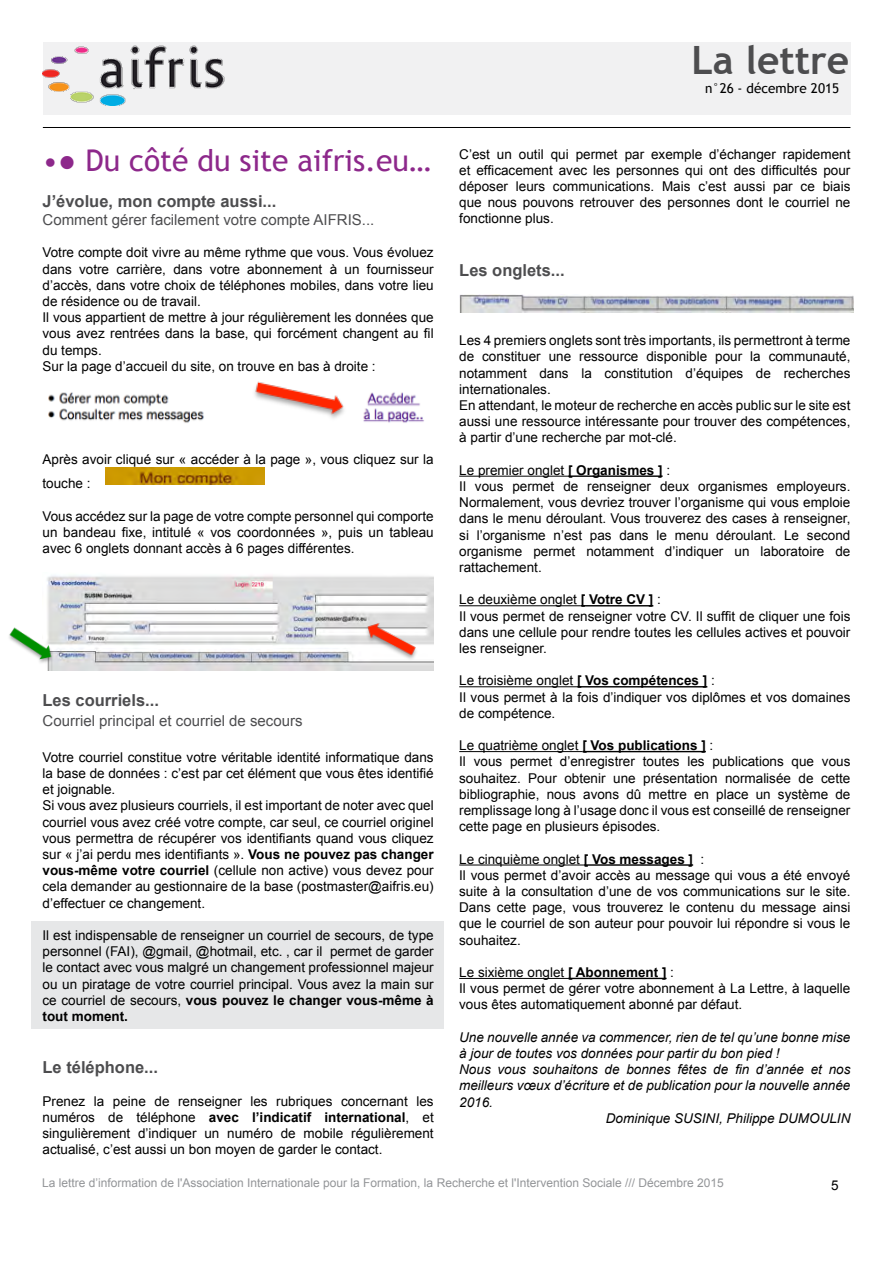
<style>
.page{position:relative;width:893px;height:1263px;background:#fff}
.page>*{position:absolute;margin:0;border:0;box-sizing:border-box;transform-origin:0 0}
.t1{font:700 39px "Trebuchet MS";color:#4d4d4f}
.t2{font:30px "Trebuchet MS";color:#8d288b}
.t3{font:700 16.5px "Arial";color:#4d4d4f}
.t4{font:15px "Arial";color:#4d4d4f}
.t5{font:13.5px/16.2px "Arial";color:#000}
.t6{font:italic 13.5px "Arial";color:#000}
.t7{font:13.5px "Trebuchet MS";color:#000}
.t8{font:12px "Arial";color:#939598}
.s1{font-weight:700}
</style>
<div class="page">
<div style="left:43px;top:43px;width:807px;height:72px;background:#f1f1f2"></div>
<img style="left:43px;top:45px;width:182px;height:60px">
<hr style="left:43px;top:127px;width:807px;height:1px;background:#000">
<div style="left:32px;top:922px;width:412px;height:107px;background:#e6e7e8"></div>
<img style="left:48px;top:392px;width:376px;height:31px">
<img style="left:106px;top:467px;width:159px;height:17px">
<img style="left:47px;top:575px;width:387px;height:95px">
<hr style="left:459px;top:476px;width:109px;height:1px;background:#000">
<hr style="left:568px;top:475px;width:95px;height:2px;background:#000">
<hr style="left:459px;top:605px;width:122px;height:1px;background:#000">
<hr style="left:581px;top:605px;width:72px;height:1px;background:#000">
<hr style="left:459px;top:686px;width:118px;height:1px;background:#000">
<hr style="left:577px;top:686px;width:130px;height:1px;background:#000">
<hr style="left:459px;top:751px;width:123px;height:1px;background:#000">
<hr style="left:582px;top:751px;width:124px;height:1px;background:#000">
<hr style="left:459px;top:864px;width:125px;height:1px;background:#000">
<hr style="left:584px;top:864px;width:109px;height:2px;background:#000">
<hr style="left:459px;top:978px;width:109px;height:1px;background:#000">
<hr style="left:568px;top:978px;width:99px;height:1px;background:#000">
<img style="left:459px;top:295px;width:395px;height:18px">
<img style="left:249px;top:381px;width:101px;height:42px">
<img style="left:363px;top:621px;width:58px;height:42px">
<img style="left:9px;top:626px;width:46px;height:41px">
<h2 class="t2" style="left:43px;top:143px;width:390px">•● Du côté du site aifris.eu…</h2>
<p class="t3" style="left:43px;top:190px;width:235px">J’évolue, mon compte aussi...</p>
<p class="t4" style="left:43px;top:210px;width:333px">Comment gérer facilement votre compte AIFRIS...</p>
<p class="t5" style="left:43px;top:245px;width:393px">Votre compte doit vivre au même rythme que vous. Vous évoluez dans votre carrière, dans votre abonnement à un fournisseur d’accès, dans votre choix de téléphones mobiles, dans votre lieu de résidence ou de travail.<br>Il vous appartient de mettre à jour régulièrement les données que vous avez rentrées dans la base, qui forcément changent au fil du temps.<br>Sur la page d’accueil du site, on trouve en bas à droite :</p>
<p class="t5" style="left:43px;top:448px;width:393px;line-height:23.9px">Après avoir cliqué sur « accéder à la page », vous cliquez sur la touche :</p>
<p class="t5" style="left:43px;top:508px;width:393px;text-align:justify">Vous accédez sur la page de votre compte personnel qui comporte un bandeau fixe, intitulé « vos coordonnées », puis un tableau avec 6 onglets donnant accès à 6 pages différentes.</p>
<p class="t3" style="left:43px;top:689px;width:118px">Les courriels...</p>
<p class="t4" style="left:43px;top:711px;width:262px">Courriel principal et courriel de secours</p>
<p class="t5" style="left:43px;top:749px;width:393px">Votre courriel constitue votre véritable identité informatique dans la base de données : c’est par cet élément que vous êtes identifié et joignable.<br>Si vous avez plusieurs courriels, il est important de noter avec quel courriel vous avez créé votre compte, car seul, ce courriel originel vous permettra de récupérer vos identifiants quand vous cliquez sur « j’ai perdu mes identifiants ». <span class="s1">Vous ne pouvez pas changer vous-même votre courriel</span> (cellule non active) vous devez pour cela demander au gestionnaire de la base (postmaster@aifris.eu) d’effectuer ce changement.</p>
<p class="t5" style="left:43px;top:927px;width:393px;text-align:justify">Il est indispensable de renseigner un courriel de secours, de type personnel (FAI), @gmail, @hotmail, etc. , car il permet de garder le contact avec vous malgré un changement professionnel majeur ou un piratage de votre courriel principal. Vous avez la main sur ce courriel de secours, <span class="s1">vous pouvez le changer vous-même à tout moment.</span></p>
<p class="t3" style="left:43px;top:1056px;width:117px">Le téléphone...</p>
<p class="t5" style="left:43px;top:1093px;width:393px;text-align:justify">Prenez la peine de renseigner les rubriques concernant les numéros de téléphone <span class="s1">avec l’indicatif international</span>, et singulièrement d’indiquer un numéro de mobile régulièrement actualisé, c’est aussi un bon moyen de garder le contact.</p>
<h1 class="t1" style="left:691px;top:36px;width:159px">La lettre</h1>
<p class="t7" style="left:705px;top:80px;width:136px">n°26 - décembre 2015</p>
<p class="t5" style="left:459px;top:146px;width:393px;text-align:justify">C’est un outil qui permet par exemple d’échanger rapidement et efficacement avec les personnes qui ont des difficultés pour déposer leurs communications. Mais c’est aussi par ce biais que nous pouvons retrouver des personnes dont le courriel ne fonctionne plus.</p>
<p class="t3" style="left:459px;top:259px;width:107px">Les onglets...</p>
<p class="t5" style="left:459px;top:332px;width:393px">Les 4 premiers onglets sont très importants, ils permettront à terme de constituer une ressource disponible pour la communauté, notamment dans la constitution d’équipes de recherches internationales.<br>En attendant, le moteur de recherche en accès public sur le site est aussi une ressource intéressante pour trouver des compétences, à partir d’une recherche par mot-clé.</p>
<p class="t5" style="left:459px;top:462px;width:393px">Le premier onglet <span class="s1">[ Organismes ]</span> :<br>Il vous permet de renseigner deux organismes employeurs.<br>Normalement, vous devriez trouver l’organisme qui vous emploie dans le menu déroulant. Vous trouverez des cases à renseigner, si l’organisme n’est pas dans le menu déroulant. Le second organisme permet notamment d’indiquer un laboratoire de rattachement.</p>
<p class="t5" style="left:459px;top:592px;width:393px">Le deuxième onglet <span class="s1">[ Votre CV ]</span> :<br>Il vous permet de renseigner votre CV. Il suffit de cliquer une fois dans une cellule pour rendre toutes les cellules actives et pouvoir les renseigner.</p>
<p class="t5" style="left:459px;top:673px;width:393px">Le troisième onglet <span class="s1">[ Vos compétences ]</span> :<br>Il vous permet à la fois d’indiquer vos diplômes et vos domaines de compétence.</p>
<p class="t5" style="left:459px;top:737px;width:393px">Le quatrième onglet <span class="s1">[ Vos publications ]</span> :<br>Il vous permet d’enregistrer toutes les publications que vous souhaitez. Pour obtenir une présentation normalisée de cette bibliographie, nous avons dû mettre en place un système de remplissage long à l’usage donc il vous est conseillé de renseigner cette page en plusieurs épisodes.</p>
<p class="t5" style="left:459px;top:851px;width:393px">Le cinquième onglet <span class="s1">[ Vos messages ]</span> :<br>Il vous permet d’avoir accès au message qui vous a été envoyé suite à la consultation d’une de vos communications sur le site.<br>Dans cette page, vous trouverez le contenu du message ainsi que le courriel de son auteur pour pouvoir lui répondre si vous le souhaitez.</p>
<p class="t5" style="left:459px;top:964px;width:393px">Le sixième onglet <span class="s1">[ Abonnement ]</span> :<br>Il vous permet de gérer votre abonnement à La Lettre, à laquelle vous êtes automatiquement abonné par défaut.</p>
<p class="t6" style="left:459px;top:1028px;width:393px">Une nouvelle année va commencer, rien de tel qu’une bonne mise</p>
<p class="t6" style="left:459px;top:1044px;width:322px">à jour de toutes vos données pour partir du bon pied !</p>
<p class="t6" style="left:459px;top:1061px;width:393px">Nous vous souhaitons de bonnes fêtes de fin d’année et nos</p>
<p class="t6" style="left:459px;top:1077px;width:393px">meilleurs vœux d’écriture et de publication pour la nouvelle année</p>
<p class="t6" style="left:459px;top:1093px;width:35px">2016.</p>
<p class="t6" style="left:606px;top:1109px;width:246px">Dominique SUSINI, Philippe DUMOULIN</p>
<p class="t8" style="left:42px;top:1174px;width:683px">La lettre d’information de l'Association Internationale pour la Formation, la Recherche et l'Intervention Sociale /// Décembre 2015</p>
<p class="t5" style="left:831px;top:1177px;width:9px">5</p>
</div>
